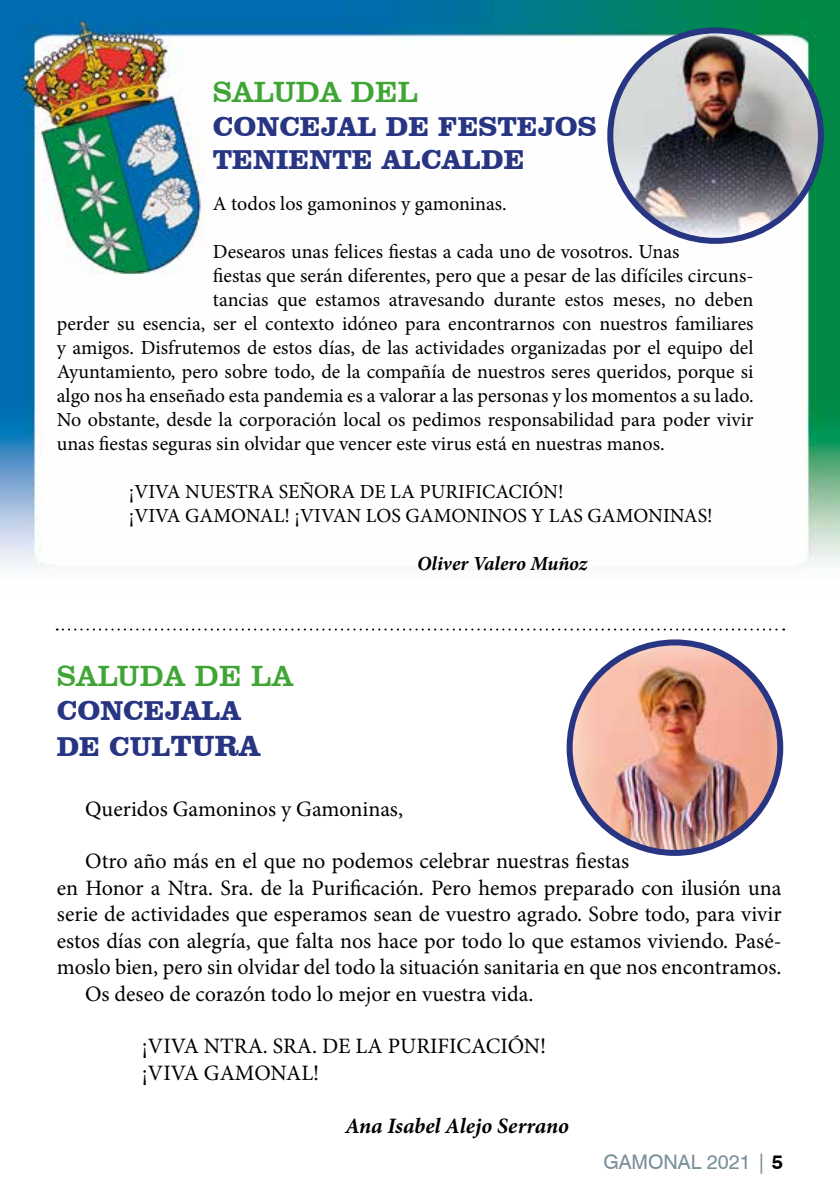
<style>
.page{position:relative;width:840px;height:1191px;background:#fff}
.page>*{position:absolute;margin:0;border:0;box-sizing:border-box;transform-origin:0 0}
.t1{font:30px "Clarendon BT";color:#3fa535}
.t2{font:700 28px/33.6px "Clarendon BT";color:#283583}
.t3{font:22px/26.4px "Minion Pro";color:#000}
.t4{font:italic 700 22px "Minion Pro";letter-spacing:-.005em;color:#000}
.t5{font:20px/24px "Minion Pro";color:#000}
.t6{font:italic 700 20px "Minion Pro";letter-spacing:-.005em;color:#000}
.t7{font:20px "Swiss 721 BT";color:#798f9a}
.s1{font-size:30px}
.s2{font-weight:700;color:#000}
</style>
<div class="page">
<img style="left:0;top:0;width:839px;height:568px">
<img style="left:610px;top:30px;width:210px;height:211px;border-radius:105px">
<div style="left:607px;top:27px;width:216px;height:217px;border:6px solid #283583;border-radius:50%"></div>
<img style="left:569px;top:642px;width:210px;height:211px;border-radius:105px">
<div style="left:566px;top:639px;width:216px;height:217px;border:6px solid #283583;border-radius:50%"></div>
<svg style="left:57px;top:628px;width:726px;height:2px"></svg>
<h1 class="t1" style="left:213px;top:73px;width:207px">SALUDA DEL</h1>
<h2 class="t2" style="left:213px;top:109px;width:385px">CONCEJAL DE FESTEJOS<br>TENIENTE ALCALDE</h2>
<p class="t5" style="left:213px;top:192px;width:295px">A todos los gamoninos y gamoninas.</p>
<p class="t5" style="left:213px;top:240px;width:468px">Desearos unas felices fiestas a cada uno de vosotros. Unas</p>
<p class="t5" style="left:213px;top:264px;width:542px">fiestas que serán diferentes, pero que a pesar de las difíciles circuns-</p>
<p class="t5" style="left:213px;top:288px;width:542px">tancias que estamos atravesando durante estos meses, no deben</p>
<p class="t5" style="left:57px;top:312px;width:698px">perder su esencia, ser el contexto idóneo para encontrarnos con nuestros familiares</p>
<p class="t5" style="left:57px;top:336px;width:697px">y amigos. Disfrutemos de estos días, de las actividades organizadas por el equipo del</p>
<p class="t5" style="left:57px;top:360px;width:697px">Ayuntamiento, pero sobre todo, de la compañía de nuestros seres queridos, porque si</p>
<p class="t5" style="left:57px;top:384px;width:698px">algo nos ha enseñado esta pandemia es a valorar a las personas y los momentos a su lado.</p>
<p class="t5" style="left:57px;top:408px;width:697px">No obstante, desde la corporación local os pedimos responsabilidad para poder vivir</p>
<p class="t5" style="left:57px;top:432px;width:609px">unas fiestas seguras sin olvidar que vencer este virus está en nuestras manos.</p>
<p class="t5" style="left:129px;top:480px;width:585px">¡VIVA NUESTRA SEÑORA DE LA PURIFICACIÓN!<br>¡VIVA GAMONAL! ¡VIVAN LOS GAMONINOS Y LAS GAMONINAS!</p>
<p class="t6" style="left:417px;top:549px;width:171px">Oliver Valero Muñoz</p>
<h1 class="t1" style="left:57px;top:657px;width:238px">SALUDA DE LA</h1>
<h2 class="t2" style="left:57px;top:691px;width:205px;line-height:36px">CONCEJALA<br>DE CUL<span class="s1">TURA</span></h2>
<p class="t3" style="left:85px;top:795px;width:319px">Queridos Gamoninos y Gamoninas,</p>
<p class="t3" style="left:85px;top:848px;width:545px">Otro año más en el que no podemos celebrar nuestras fiestas</p>
<p class="t3" style="left:57px;top:874px;width:726px">en Honor a Ntra. Sra. de la Purificación. Pero hemos preparado con ilusión una</p>
<p class="t3" style="left:57px;top:901px;width:725px">serie de actividades que esperamos sean de vuestro agrado. Sobre todo, para vivir</p>
<p class="t3" style="left:57px;top:927px;width:726px">estos días con alegría, que falta nos hace por todo lo que estamos viviendo. Pasé-</p>
<p class="t3" style="left:57px;top:954px;width:726px">moslo bien, pero sin olvidar del todo la situación sanitaria en que nos encontramos.</p>
<p class="t3" style="left:85px;top:980px;width:449px">Os deseo de corazón todo lo mejor en vuestra vida.</p>
<p class="t3" style="left:142px;top:1033px;width:406px">¡VIVA NTRA. SRA. DE LA PURIFICACIÓN! ¡VIVA GAMONAL!</p>
<p class="t4" style="left:345px;top:1109px;width:225px">Ana Isabel Alejo Serrano</p>
<p class="t7" style="left:603px;top:1150px;width:181px">GAMONAL 2021 | <span class="s2">5</span></p>
</div>
